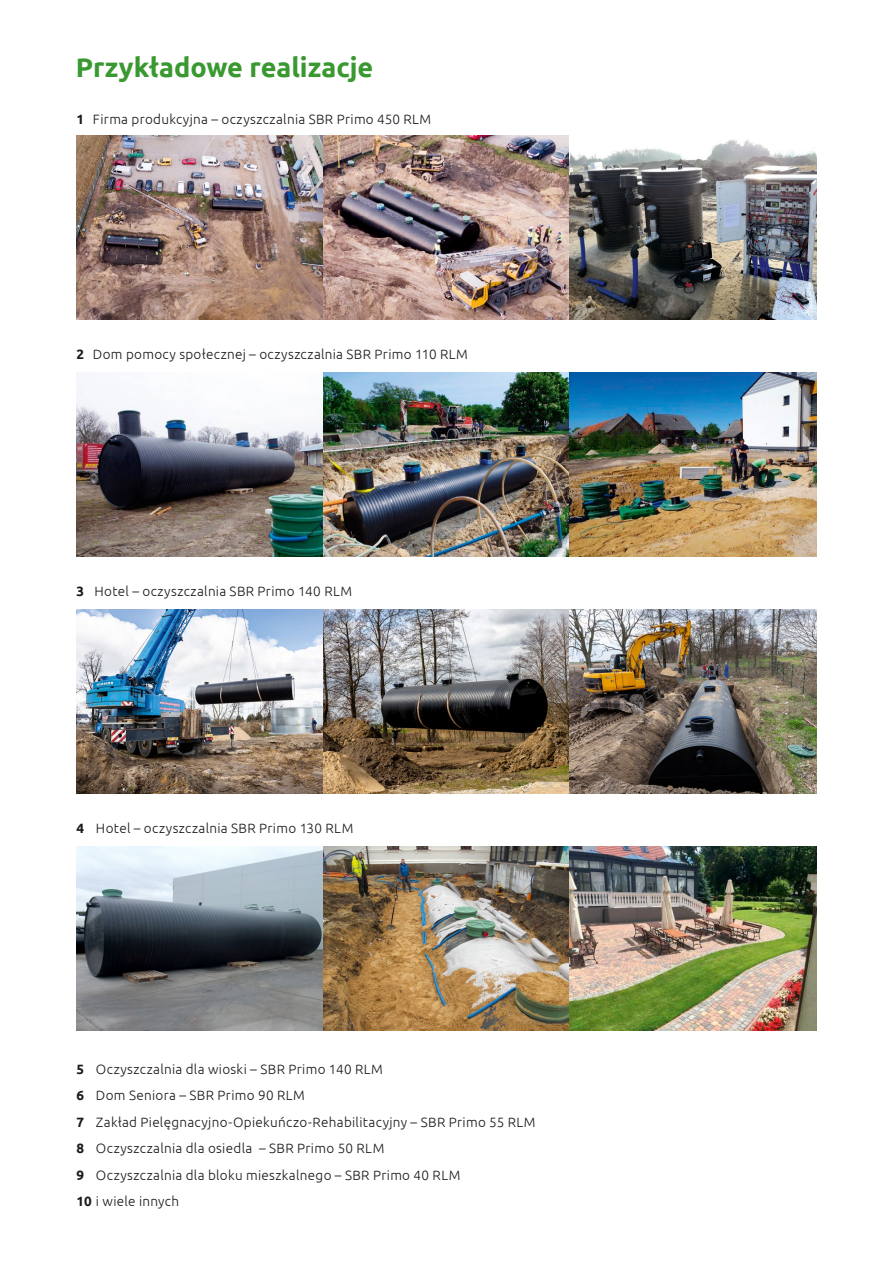
<style>
.page{position:relative;width:893px;height:1263px;background:#fff}
.page>*{position:absolute;margin:0;border:0;box-sizing:border-box;transform-origin:0 0}
.zwykly{font:700 27px "Ubuntu";color:#399930}
.lista{font:300 13.5px "Ubuntu";letter-spacing:.025em;color:#1a1a18}
.tekst_wiekszy{font:300 13.5px "Ubuntu";letter-spacing:.025em;color:#1a1a18}
.s1{font-weight:700}
</style>
<div class="page">
<img style="left:77px;top:135px;width:492px;height:184px">
<img style="left:569px;top:139px;width:247px;height:180px">
<img style="left:77px;top:372px;width:492px;height:184px">
<img style="left:569px;top:372px;width:247px;height:184px">
<img style="left:77px;top:609px;width:492px;height:184px">
<img style="left:569px;top:609px;width:247px;height:184px">
<img style="left:77px;top:846px;width:492px;height:185px">
<img style="left:569px;top:846px;width:247px;height:185px">
<p class="zwykly" style="left:76px;top:51px;width:299px">Przykładowe realizacje</p>
<p class="tekst_wiekszy" style="left:76px;top:112px;width:356px"><span class="s1">1</span> Firma produkcyjna – oczyszczalnia SBR Primo 450 RLM</p>
<p class="tekst_wiekszy" style="left:76px;top:346px;width:393px"><span class="s1">2</span> Dom pomocy społecznej – oczyszczalnia SBR Primo 110 RLM</p>
<p class="tekst_wiekszy" style="left:76px;top:583px;width:277px"><span class="s1">3</span> Hotel – oczyszczalnia SBR Primo 140 RLM</p>
<p class="tekst_wiekszy" style="left:76px;top:820px;width:278px"><span class="s1">4</span> Hotel – oczyszczalnia SBR Primo 130 RLM</p>
<p class="lista" style="left:76px;top:1061px;width:308px"><span class="s1">5</span> Oczyszczalnia dla wioski – SBR Primo 140 RLM</p>
<p class="lista" style="left:76px;top:1087px;width:230px"><span class="s1">6</span> Dom Seniora – SBR Primo 90 RLM</p>
<p class="lista" style="left:76px;top:1114px;width:461px"><span class="s1">7</span> Zakład Pielęgnacyjno-Opiekuńczo-Rehabilitacyjny – SBR Primo 55 RLM</p>
<p class="lista" style="left:76px;top:1140px;width:309px"><span class="s1">8</span> Oczyszczalnia dla osiedla – SBR Primo 50 RLM</p>
<p class="lista" style="left:76px;top:1167px;width:385px"><span class="s1">9</span> Oczyszczalnia dla bloku mieszkalnego – SBR Primo 40 RLM</p>
<p class="lista" style="left:76px;top:1193px;width:104px"><span class="s1">10</span> i wiele innych</p>
</div>
